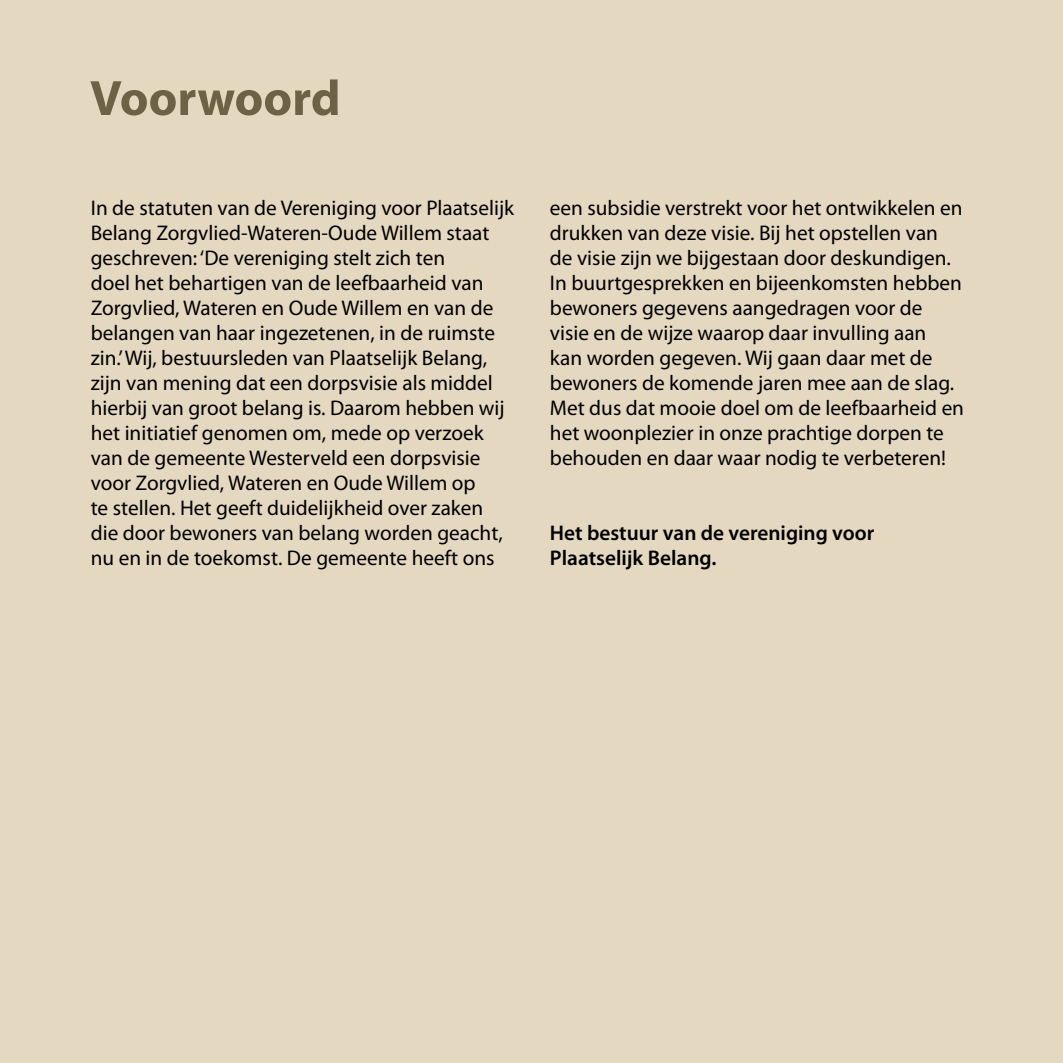
<style>
.page{position:relative;width:1063px;height:1063px;background:#e5d8c1}
.page>*{position:absolute;margin:0;border:0;box-sizing:border-box;transform-origin:0 0}
.t1{font:700 50px "Myriad Pro";color:#6d6246}
.t2{font:21.25px/25px "Myriad Pro";color:#000}
.t3{font:600 21.25px/25px "Myriad Pro";color:#000}
</style>
<div class="page">
<h1 class="t1" style="left:90px;top:70px;width:252px">Voorwoord</h1>
<p class="t2" style="left:91px;top:196px;width:425px">In de statuten van de Vereniging voor Plaatselijk Belang Zorgvlied-Wateren-Oude Willem staat geschreven: ‘De vereniging stelt zich ten<br>doel het behartigen van de leefbaarheid van Zorgvlied, Wateren en Oude Willem en van de belangen van haar ingezetenen, in de ruimste zin.’ Wij, bestuursleden van Plaatselijk Belang, zijn van mening dat een dorpsvisie als middel hierbij van groot belang is. Daarom hebben wij het initiatief genomen om, mede op verzoek van de gemeente Westerveld een dorpsvisie voor Zorgvlied, Wateren en Oude Willem op<br>te stellen. Het geeft duidelijkheid over zaken die door bewoners van belang worden geacht, nu en in de toekomst. De gemeente heeft ons</p>
<p class="t2" style="left:550px;top:196px;width:416px">een subsidie verstrekt voor het ontwikkelen en drukken van deze visie. Bij het opstellen van de visie zijn we bijgestaan door deskundigen.<br>In buurtgesprekken en bijeenkomsten hebben bewoners gegevens aangedragen voor de visie en de wijze waarop daar invulling aan kan worden gegeven. Wij gaan daar met de bewoners de komende jaren mee aan de slag.<br>Met dus dat mooie doel om de leefbaarheid en het woonplezier in onze prachtige dorpen te behouden en daar waar nodig te verbeteren!</p>
<p class="t3" style="left:550px;top:520px;width:326px">Het bestuur van de vereniging voor<br>Plaatselijk Belang.</p>
</div>
